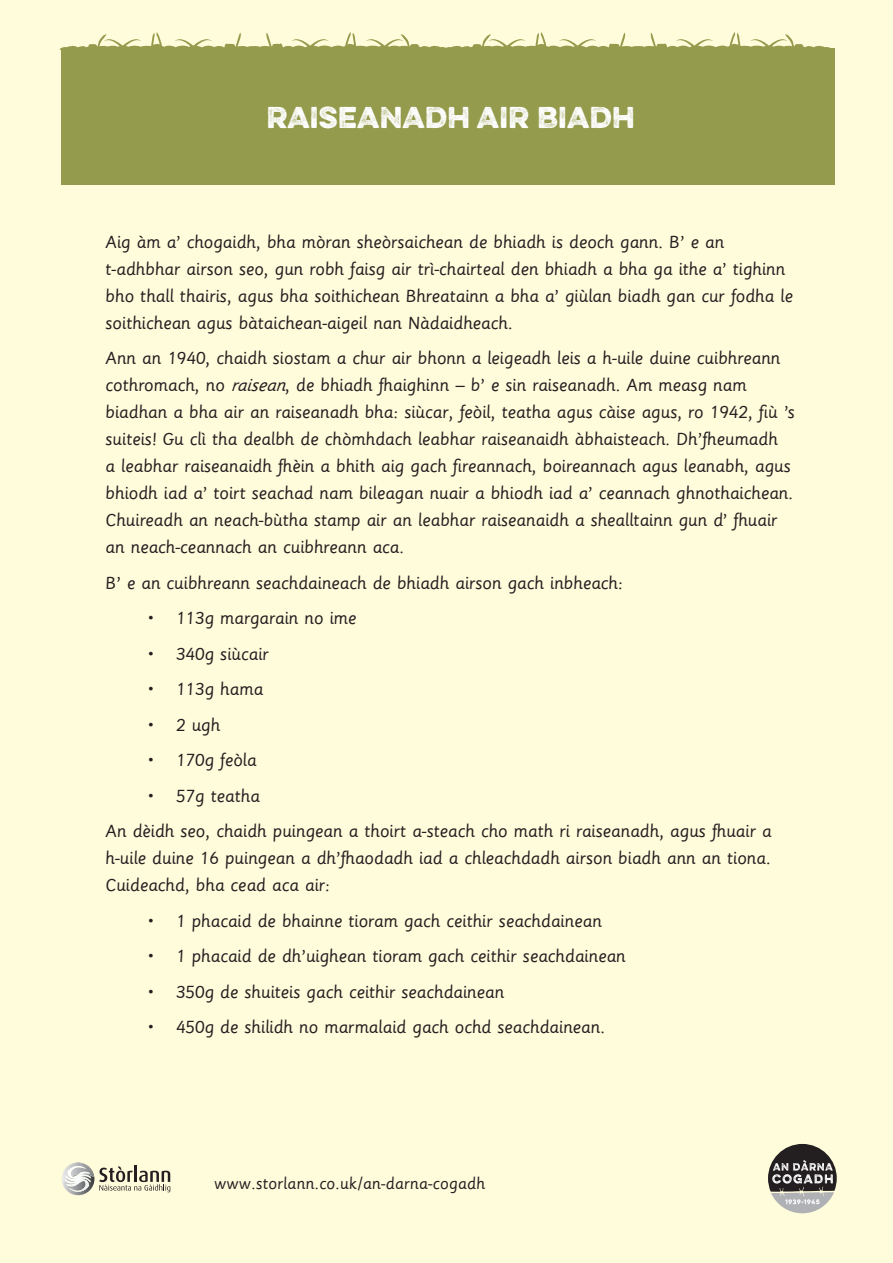
<style>
.page{position:relative;width:893px;height:1263px;background:#fffcdc}
.page>*{position:absolute;margin:0;border:0;box-sizing:border-box;transform-origin:0 0}
.t1{font:27px "Eveleth";letter-spacing:.01em;color:#fff}
.t2{font:19.5px/27px "Sassoon Primary";letter-spacing:-.01em;color:#231f20}
.t3{font:18px "Sassoon Primary";color:#231f20}
.s1{font-style:italic}
</style>
<div class="page">
<svg style="left:62px;top:1162px;width:108px;height:33px"></svg>
<svg style="left:768px;top:1144px;width:69px;height:69px"></svg>
<div style="left:61px;top:49px;width:774px;height:136px;background:#949b4c"></div>
<svg style="left:60px;top:32px;width:772px;height:18px"></svg>
<p class="t1" style="left:267px;top:97px;width:369px">RAISEANADH AIR BIADH</p>
<p class="t2" style="left:105px;top:228px;width:689px">Aig àm a’ chogaidh, bha mòran sheòrsaichean de bhiadh is deoch gann. B’ e an t-adhbhar airson seo, gun robh faisg air trì-chairteal den bhiadh a bha ga ithe a’ tighinn bho thall thairis, agus bha soithichean Bhreatainn a bha a’ giùlan biadh gan cur fodha le soithichean agus bàtaichean-aigeil nan Nàdaidheach.</p>
<p class="t2" style="left:105px;top:344px;width:691px">Ann an 1940, chaidh siostam a chur air bhonn a leigeadh leis a h-uile duine cuibhreann cothromach, no <span class="s1">raisean</span>, de bhiadh fhaighinn – b’ e sin raiseanadh. Am measg nam biadhan a bha air an raiseanadh bha: siùcar, feòil, teatha agus càise agus, ro 1942, fiù ’s suiteis! Gu clì tha dealbh de chòmhdach leabhar raiseanaidh àbhaisteach. Dh’fheumadh<br>a leabhar raiseanaidh fhèin a bhith aig gach fireannach, boireannach agus leanabh, agus bhiodh iad a’ toirt seachad nam bileagan nuair a bhiodh iad a’ ceannach ghnothaichean.<br>Chuireadh an neach-bùtha stamp air an leabhar raiseanaidh a shealltainn gun d’ fhuair an neach-ceannach an cuibhreann aca.</p>
<p class="t2" style="left:105px;top:569px;width:519px">B’ e an cuibhreann seachdaineach de bhiadh airson gach inbheach:</p>
<p class="t2" style="left:149px;top:604px;width:209px">• 113g margarain no ime</p>
<p class="t2" style="left:149px;top:640px;width:122px">• 340g siùcair</p>
<p class="t2" style="left:149px;top:675px;width:116px">• 113g hama</p>
<p class="t2" style="left:149px;top:711px;width:73px">• 2 ugh</p>
<p class="t2" style="left:149px;top:746px;width:109px">• 170g feòla</p>
<p class="t2" style="left:149px;top:782px;width:113px">• 57g teatha</p>
<p class="t2" style="left:105px;top:817px;width:668px;text-align:justify">An dèidh seo, chaidh puingean a thoirt a-steach cho math ri raiseanadh, agus fhuair a h-uile duine 16 puingean a dh’fhaodadh iad a chleachdadh airson biadh ann an tiona.<br>Cuideachd, bha cead aca air:</p>
<p class="t2" style="left:149px;top:907px;width:454px">• 1 phacaid de bhainne tioram gach ceithir seachdainean</p>
<p class="t2" style="left:149px;top:942px;width:478px">• 1 phacaid de dh’uighean tioram gach ceithir seachdainean</p>
<p class="t2" style="left:149px;top:978px;width:357px">• 350g de shuiteis gach ceithir seachdainean</p>
<p class="t2" style="left:149px;top:1013px;width:458px">• 450g de shilidh no marmalaid gach ochd seachdainean.</p>
<p class="t3" style="left:214px;top:1173px;width:273px">www.storlann.co.uk/an-darna-cogadh</p>
</div>
